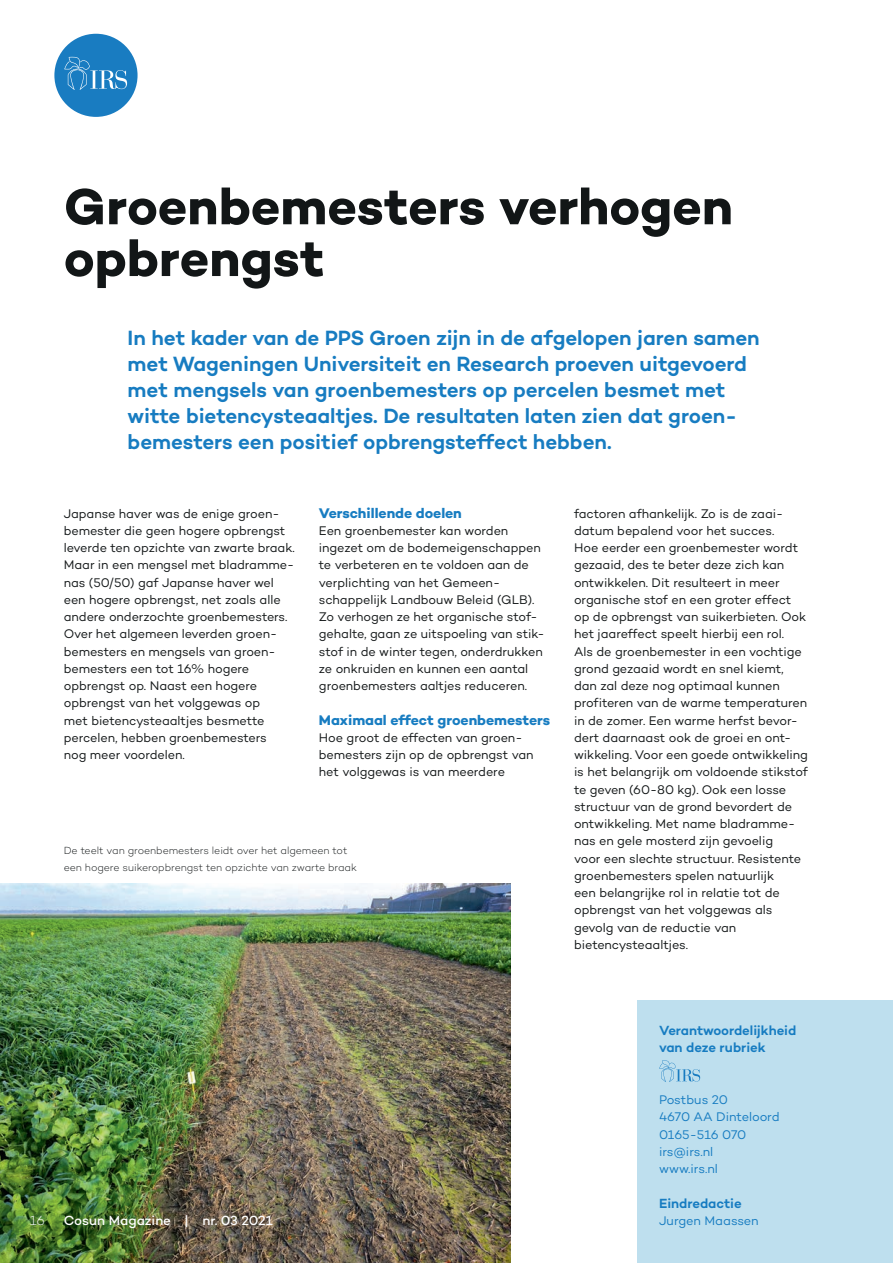
<style>
.page{position:relative;width:893px;height:1263px;background:#fff}
.page>*{position:absolute;margin:0;border:0;box-sizing:border-box;transform-origin:0 0}
.t1{font:700 51.75px/51.8px "Campton";color:#121617}
.t2{font:600 21px/25.8px "Campton";letter-spacing:-.005em;color:#177cc1}
.t3{font:700 14.25px "Campton";letter-spacing:-.005em;color:#177cc1}
.t4{font:600 13.5px/17.2px "Campton";letter-spacing:-.005em;color:#177cc1}
.t5{font:500 13.5px "Campton";color:#fff}
.t6{font:300 13.5px "Campton";color:#fff}
.t7{font:12.75px/17.2px "Campton";letter-spacing:-.01em;color:#121617}
.t8{font:12.75px/17.2px "Campton";letter-spacing:-.005em;color:#177cc1}
.t9{font:300 10.5px/17.2px "Campton";letter-spacing:-.01em;color:#121617}
</style>
<div class="page">
<div style="left:638px;top:1001px;width:255px;height:262px;background:#bedfee"></div>
<svg style="left:659px;top:1060px;width:41px;height:22px"></svg>
<div style="left:54px;top:34px;width:84px;height:83px;background:#197cc1;border-radius:50%"></div>
<svg style="left:64px;top:57px;width:63px;height:33px"></svg>
<img style="left:0;top:883px;width:510px;height:380px">
<h1 class="t1" style="left:64px;top:180px;width:671px">Groenbemesters verhogen opbrengst</h1>
<p class="t2" style="left:128px;top:324px;width:634px">In het kader van de PPS Groen zijn in de afgelopen jaren samen met Wageningen Universiteit en Research proeven uitgevoerd met mengsels van groenbemesters op percelen besmet met witte bietencysteaaltjes. De resultaten laten zien dat groen&shy;bemesters een positief opbrengsteffect hebben.</p>
<p class="t7" style="left:64px;top:504px;width:233px">Japanse haver was de enige groen&shy;bemester die geen hogere opbrengst leverde ten opzichte van zwarte braak.<br>Maar in een mengsel met bladramme&shy;nas (50/50) gaf Japanse haver wel een hogere opbrengst, net zoals alle andere onderzochte groenbemesters.<br>Over het algemeen leverden groen&shy;bemesters en mengsels van groen&shy;bemesters een tot 16% hogere opbrengst op. Naast een hogere opbrengst van het volggewas op<br>met bietencysteaaltjes besmette percelen, hebben groenbemesters<br>nog meer voordelen.</p>
<p class="t3" style="left:319px;top:504px;width:144px">Verschillende doelen</p>
<p class="t7" style="left:319px;top:522px;width:227px">Een groenbemester kan worden ingezet om de bodemeigenschappen te verbeteren en te voldoen aan de verplichting van het Gemeen&shy;schappelijk Landbouw Beleid (GLB).<br>Zo verhogen ze het organische stof&shy;gehalte, gaan ze uitspoeling van stik&shy;stof in de winter tegen, onderdrukken ze onkruiden en kunnen een aantal groenbemesters aaltjes reduceren.</p>
<p class="t3" style="left:319px;top:711px;width:233px">Maximaal effect groenbemesters</p>
<p class="t7" style="left:319px;top:729px;width:216px">Hoe groot de effecten van groen&shy;bemesters zijn op de opbrengst van het volggewas is van meerdere</p>
<p class="t9" style="left:64px;top:841px;width:295px">De teelt van groenbemesters leidt over het algemeen tot een hogere suikeropbrengst ten opzichte van zwarte braak</p>
<p class="t7" style="left:574px;top:504px;width:235px">factoren afhankelijk. Zo is de zaai&shy;datum bepalend voor het succes.<br>Hoe eerder een groenbemester wordt gezaaid, des te beter deze zich kan ontwikkelen. Dit resulteert in meer organische stof en een groter effect op de opbrengst van suikerbieten. Ook het jaareffect speelt hierbij een rol.<br>Als de groenbemester in een vochtige grond gezaaid wordt en snel kiemt, dan zal deze nog optimaal kunnen profiteren van de warme temperaturen in de zomer. Een warme herfst bevor&shy;dert daarnaast ook de groei en ont&shy;wikkeling. Voor een goede ontwikkeling is het belangrijk om voldoende stikstof te geven (60-80 kg). Ook een losse structuur van de grond bevordert de ontwikkeling. Met name bladramme&shy;nas en gele mosterd zijn gevoelig<br>voor een slechte structuur. Resistente groenbemesters spelen natuurlijk<br>een belangrijke rol in relatie tot de opbrengst van het volggewas als gevolg van de reductie van bietencysteaaltjes.</p>
<p class="t6" style="left:30px;top:1212px;width:17px">16</p>
<p class="t5" style="left:64px;top:1212px;width:210px">Cosun Magazine | nr. 03 2021</p>
<p class="t4" style="left:659px;top:1021px;width:139px">Verantwoordelijkheid van deze -rubriek</p>
<p class="t8" style="left:659px;top:1091px;width:122px">Postbus 20<br>4670 AA Dinteloord<br>0165-516 070 irs@irs.nl<br>www.irs.nl</p>
<p class="t4" style="left:659px;top:1194px;width:84px">Eindredactie</p>
<p class="t8" style="left:659px;top:1212px;width:101px">Jurgen Maassen</p>
</div>
